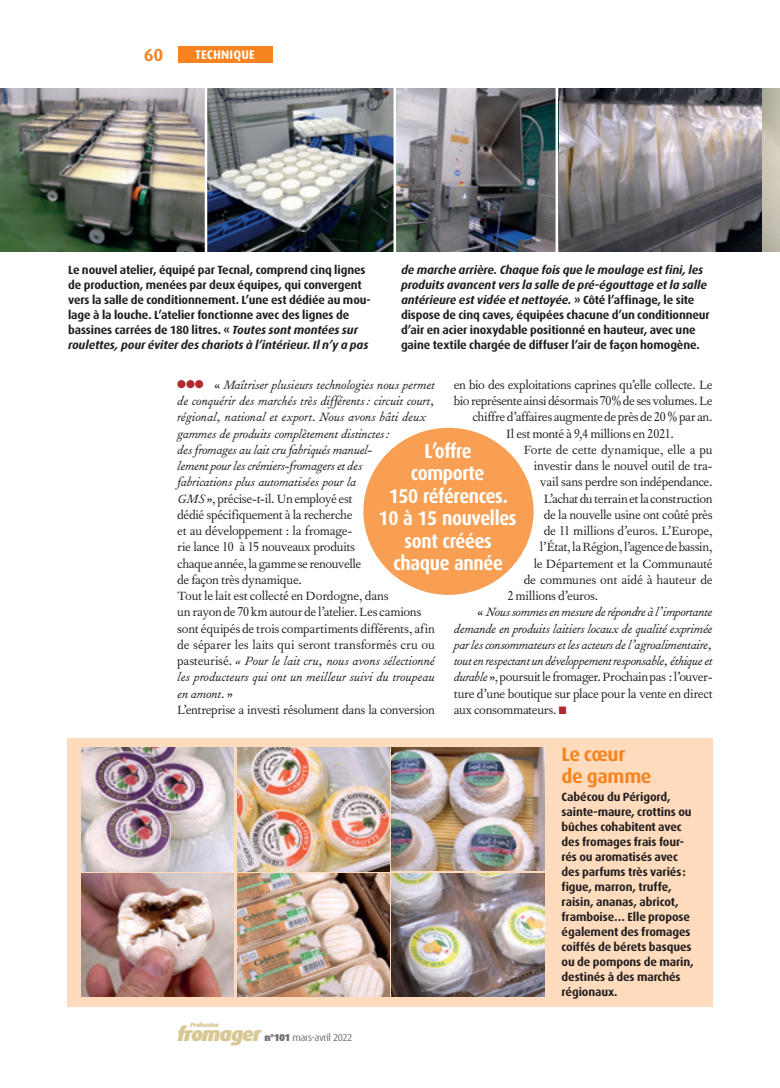
<style>
.page{position:relative;width:780px;height:1088px;background:#fff}
.page>*{position:absolute;margin:0;border:0;box-sizing:border-box;transform-origin:0 0}
.t1{font:700 20px/22.5px "Dax";letter-spacing:-.02em;color:#fff;text-align:center;scale:.9 1}
.t2{font:700 19.38px/21.2px "Dax";letter-spacing:-.02em;color:#f58420}
.t3{font:700 17.5px "Dax";color:#f58420}
.t4{font:14.38px/16.2px "Fournier MT Std";letter-spacing:-.02em;color:#231f20}
.t5{font:italic 14.38px "Fournier MT Std";letter-spacing:-.03em;color:#231f20}
.t6{font:700 12.5px "Dax";letter-spacing:.01em;color:#fff}
.t7{font:700 11.88px/15px "Dax";letter-spacing:-.01em;color:#231f20}
.t8{font:11.25px "Zapf Dingbats ITC";color:#b02a2f}
.t9{font:10px "Dax";letter-spacing:-.035em;color:#6c6d70}
.t10{font:italic 900 6.25px "Dax";letter-spacing:-.05em;color:#d8c793}
.s1{font-style:italic}
.s2{font-style:normal}
.s3{color:#b02a2f}
.s4{font-weight:900;font-style:italic;font-size:20px;color:#d8c793}
.s5{font-weight:900}
</style>
<div class="page">
<div style="left:178px;top:47px;width:94px;height:16px;background:#f58420"></div>
<div style="left:67px;top:738px;width:645px;height:268px;background:#fddbbc"></div>
<img style="left:81px;top:873px;width:153px;height:124px">
<img style="left:237px;top:873px;width:153px;height:123px">
<img style="left:392px;top:873px;width:152px;height:123px">
<img style="left:81px;top:747px;width:153px;height:124px">
<img style="left:392px;top:747px;width:152px;height:124px">
<img style="left:237px;top:747px;width:152px;height:124px">
<img style="left:558px;top:89px;width:204px;height:163px">
<img style="left:0;top:89px;width:205px;height:163px">
<img style="left:396px;top:89px;width:159px;height:163px">
<svg style="left:207px;top:89px;width:186px;height:163px;background:#70777c"></svg>
<div style="left:363px;top:428px;width:170px;height:167px;background:#f89f53;border-radius:50%"></div>
<svg style="left:762px;top:89px;width:18px;height:163px;background:#c4beae"></svg>
<p class="t3" style="left:144px;top:45px;width:21px">60</p>
<p class="t6" style="left:195px;top:48px;width:61px">TECHNIQUE</p>
<p class="t7" style="left:68px;top:263px;width:304px">Le nouvel atelier, équipé par Tecnal, comprend cinq lignes de production, menées par deux équipes, qui convergent vers la salle de conditionnement. L’une est dédiée au mou&shy;lage à la louche. L’atelier fonctionne avec des lignes de bassines carrées de 180 litres. « <span class="s1">Toutes sont montées sur roulettes, pour éviter des chariots à l’intérieur. Il n’y a pas</span></p>
<p class="t7" style="left:401px;top:263px;width:310px"><span class="s1">de marche arrière. Chaque fois que le moulage est fini, les produits avancent vers la salle de pré-égouttage et la salle antérieure est vidée et nettoyée.</span> » Côté l’affinage, le site dispose de cinq caves, équipées chacune d’un conditionneur d’air en acier inoxydable positionné en hauteur, avec une gaine textile chargée de diffuser l’air de façon homogène.</p>
<p class="t4" style="left:177px;top:376px;width:259px;text-indent:37px">« <span class="s1">Maîtriser plusieurs technologies nous permet de conquérir des marchés très différents: circuit court, régional, national et export. Nous avons bâti deux gammes de produits complètement distinctes:<br>des fromages au lait cru fabriqués manuel-<br>lement pour les crémiers-fromagers et des<br>fabrications plus automatisées pour la<br>GMS</span> », précise-t-il. Un employé est<br>dédié spécifiquement à la recherche<br>et au développement : la fromage-<br>rie lance 10 à 15 nouveaux produits<br>chaque année, la gamme se renouvelle<br>de façon très dynamique.<br>Tout le lait est collecté en Dordogne, dans<br>un rayon de 70 km autour de l’atelier. Les camions sont équipés de trois compartiments différents, afin de séparer les laits qui seront transformés cru ou pasteurisé. <span class="s1">« Pour le lait cru, nous avons sélectionné les producteurs qui ont un meilleur suivi du troupeau en amont.</span> »<br>L’entreprise a investi résolument dans la conversion</p>
<p class="t4" style="left:454px;top:376px;width:260px">en bio des exploitations caprines qu’elle collecte. Le</p>
<p class="t8" style="left:177px;top:379px;width:28px">●●●</p>
<p class="t4" style="left:454px;top:392px;width:260px">bio représente ainsi désormais 70% de ses volumes. Le</p>
<p class="t4" style="left:472px;top:409px;width:242px">chiffre d’affaires augmente de près de 20 % par an.</p>
<p class="t4" style="left:506px;top:425px;width:169px">Il est monté à 9,4 millions en 2021.</p>
<p class="t4" style="left:523px;top:441px;width:190px">Forte de cette dynamique, elle a pu</p>
<p class="t4" style="left:533px;top:457px;width:180px">investir dans le nouvel outil de tra-</p>
<p class="t4" style="left:540px;top:474px;width:174px">vail sans perdre son indépendance.</p>
<p class="t4" style="left:543px;top:490px;width:170px">L’achat du terrain et la construction</p>
<p class="t4" style="left:543px;top:506px;width:170px">de la nouvelle usine ont coûté près</p>
<p class="t4" style="left:543px;top:522px;width:170px">de 11 millions d’euros. L’Europe,</p>
<p class="t4" style="left:540px;top:539px;width:174px">l’État, la Région, l’agence de bassin,</p>
<p class="t4" style="left:533px;top:555px;width:180px">le Département et la Communauté</p>
<p class="t4" style="left:523px;top:571px;width:190px">de communes ont aidé à hauteur de</p>
<p class="t4" style="left:507px;top:587px;width:92px">2 millions d’euros.</p>
<p class="t5" style="left:477px;top:603px;width:236px"><span class="s2">«</span> Nous sommes en mesure de répondre à l’importante</p>
<p class="t5" style="left:454px;top:619px;width:260px">demande en produits laitiers locaux de qualité exprimée</p>
<p class="t5" style="left:454px;top:636px;width:260px">par les consommateurs et les acteurs de l’agroalimentaire,</p>
<p class="t5" style="left:454px;top:652px;width:260px">tout en respectant un développement responsable, éthique et</p>
<p class="t4" style="left:454px;top:669px;width:260px"><span class="s1">durable</span>», poursuit le fromager. Prochain pas : l’ouver-</p>
<p class="t4" style="left:454px;top:685px;width:260px">ture d’une boutique sur place pour la vente en direct</p>
<p class="t4" style="left:454px;top:701px;width:114px">aux consommateurs. <span class="s3">■</span></p>
<h2 class="t2" style="left:561px;top:744px;width:92px">Le cœur<br>de gamme</h2>
<p class="t7" style="left:561px;top:789px;width:134px">Cabécou du Périgord, sainte-maure, crottins ou bûches cohabitent avec des fromages frais four&shy;rés ou aromatisés avec des parfums très variés: figue, marron, truffe, raisin, ananas, abricot, framboise… Elle propose également des fromages coiffés de bérets basques ou de pompons de marin, destinés à des marchés régionaux.</p>
<h1 class="t1" style="left:378px;top:440px;width:155px">L’offre<br>comporte<br>150 références.<br>10 à 15 nouvelles sont créées chaque année</h1>
<p class="t10" style="left:190px;top:1021px;width:30px">Profession</p>
<p class="t9" style="left:177px;top:1032px;width:177px"><span class="s4">fromager</span> <span class="s5">n°101</span> mars-avril 2022</p>
</div>
